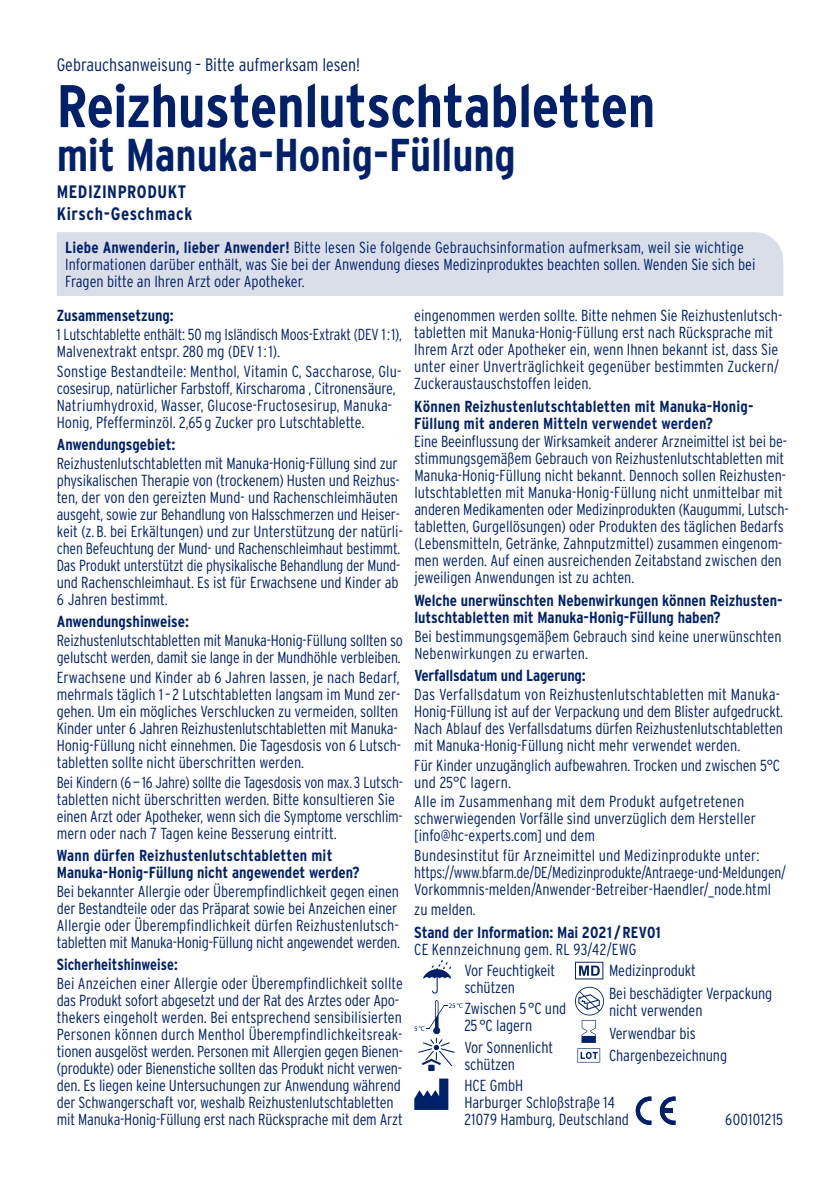
<style>
.page{position:relative;width:840px;height:1191px;background:#fff}
.page>*{position:absolute;margin:0;border:0;box-sizing:border-box;transform-origin:0 0}
.t1{font:700 60px "Interstate Condensed";letter-spacing:-.01em;color:#002169}
.t2{font:700 46px "Interstate Condensed";letter-spacing:-.005em;color:#002169}
.t3{font:300 18px "Interstate Condensed";color:#002169}
.t4{font:700 18px/21.6px "Interstate Condensed";letter-spacing:.03em;color:#002169}
.t5{font:300 16px/17px "Interstate Condensed";letter-spacing:-.005em;color:#002169}
.t6{font:700 16px/17px "Interstate Condensed";color:#002169}
.t7{font:300 16px/17px "Interstate Condensed";letter-spacing:-.005em;color:#002169;scale:.96 1}
.t8{font:700 16px "Interstate Condensed";color:#002169;scale:.95 1}
.t9{font:300 16px "Interstate Condensed";letter-spacing:.025em;color:#002169}
.s1{font-weight:700}
</style>
<div class="page">
<div style="left:57px;top:232px;width:725px;height:64px;background:#d9dee9"></div>
<svg style="left:423px;top:959px;width:28px;height:34px"></svg>
<svg style="left:575px;top:961px;width:28px;height:18px"></svg>
<svg style="left:575px;top:986px;width:28px;height:56px"></svg>
<div style="left:581px;top:1036px;width:14px;height:6px;background:#002169"></div>
<svg style="left:577px;top:1048px;width:23px;height:14px"></svg>
<svg style="left:414px;top:1000px;width:48px;height:71px"></svg>
<svg style="left:414px;top:1078px;width:34px;height:32px"></svg>
<svg style="left:635px;top:1096px;width:16px;height:29px"></svg>
<svg style="left:659px;top:1096px;width:16px;height:29px"></svg>
<p class="t3" style="left:57px;top:55px;width:305px">Gebrauchsanweisung – Bitte aufmerksam lesen!</p>
<h1 class="t1" style="left:57px;top:72px;width:599px">Reizhustenlutschtabletten</h1>
<h2 class="t2" style="left:57px;top:129px;width:460px">mit Manuka-Honig-Füllung</h2>
<p class="t4" style="left:57px;top:181px;width:137px">MEDIZINPRODUKT<br>Kirsch-Geschmack</p>
<p class="t5" style="left:65px;top:239px;width:691px"><span class="s1">Liebe Anwenderin, lieber Anwender!</span> Bitte lesen Sie folgende Gebrauchsinformation aufmerksam, weil sie wichtige<br>Informationen darüber enthält, was Sie bei der Anwendung dieses Medizinproduktes beachten sollen. Wenden Sie sich bei<br>Fragen bitte an Ihren Arzt oder Apotheker.</p>
<p class="t6" style="left:57px;top:307px;width:118px">Zusammensetzung:</p>
<p class="t5" style="left:57px;top:325px;width:346px">1 Lutschtablette enthält: 50 mg Isländisch Moos-Extrakt (DEV 1:1),<br>Malvenextrakt entspr. 280 mg (DEV 1 : 1).</p>
<p class="t5" style="left:57px;top:362px;width:346px">Sonstige Bestandteile: Menthol, Vitamin C, Saccharose, Glu&shy;cosesirup, natürlicher Farbstoff, Kirscharoma , Citronensäure, Natriumhydroxid, Wasser, Glucose-Fructosesirup, Manuka-Honig, Pfefferminzöl. 2,65 g Zucker pro Lutschtablette.</p>
<p class="t6" style="left:57px;top:436px;width:120px">Anwendungsgebiet:</p>
<p class="t5" style="left:57px;top:454px;width:346px">Reizhustenlutschtabletten mit Manuka-Honig-Füllung sind zur physikalischen Therapie von (trockenem) Husten und Reizhus&shy;ten, der von den gereizten Mund- und Rachenschleimhäuten ausgeht, sowie zur Behandlung von Halsschmerzen und Heiser&shy;keit (z. B. bei Erkältungen) und zur Unterstützung der natürli&shy;chen Befeuchtung der Mund- und Rachenschleimhaut bestimmt.<br>Das Produkt unterstützt die physikalische Behandlung der Mund&shy;und Rachenschleimhaut. Es ist für Erwachsene und Kinder ab 6 Jahren bestimmt.</p>
<p class="t6" style="left:57px;top:613px;width:134px">Anwendungshinweise:</p>
<p class="t5" style="left:57px;top:631px;width:347px">Reizhustenlutschtabletten mit Manuka-Honig-Füllung sollten so gelutscht werden, damit sie lange in der Mundhöhle verbleiben.</p>
<p class="t5" style="left:57px;top:668px;width:345px">Erwachsene und Kinder ab 6 Jahren lassen, je nach Bedarf, mehrmals täglich 1– 2 Lutschtabletten langsam im Mund zer&shy;gehen. Um ein mögliches Verschlucken zu vermeiden, sollten Kinder unter 6 Jahren Reizhustenlutschtabletten mit Manuka-Honig-Füllung nicht einnehmen. Die Tagesdosis von 6 Lutsch&shy;tabletten sollte nicht überschritten werden.</p>
<p class="t7" style="left:57px;top:773px;width:362px">Bei Kindern (6–16 Jahre) sollte die Tagesdosis von max. 3 Lutsch&shy;tabletten nicht überschritten werden. Bitte konsultieren Sie einen Arzt oder Apotheker, wenn sich die Symptome verschlim&shy;mern oder nach 7 Tagen keine Besserung eintritt.</p>
<p class="t6" style="left:57px;top:847px;width:304px">Wann dürfen Reizhustenlutschtabletten mit<br>Manuka-Honig-Füllung nicht angewendet werden?</p>
<p class="t5" style="left:57px;top:882px;width:344px">Bei bekannter Allergie oder Überempfindlichkeit gegen einen der Bestandteile oder das Präparat sowie bei Anzeichen einer Allergie oder Überempfindlichkeit dürfen Reizhustenlutsch‑ tabletten mit Manuka-Honig-Füllung nicht angewendet werden.</p>
<p class="t8" style="left:57px;top:956px;width:129px">Sicherheitshinweise:</p>
<p class="t5" style="left:57px;top:974px;width:347px">Bei Anzeichen einer Allergie oder Überempfindlichkeit sollte das Produkt sofort abgesetzt und der Rat des Arztes oder Apo‑ thekers eingeholt werden. Bei entsprechend sensibilisierten Personen können durch Menthol Überempfindlichkeitsreak‑ tionen ausgelöst werden. Personen mit Allergien gegen Bienen-(produkte) oder Bienenstiche sollten das Produkt nicht verwen‑ den. Es liegen keine Untersuchungen zur Anwendung während der Schwangerschaft vor, weshalb Reizhustenlutschtabletten mit Manuka-Honig-Füllung erst nach Rücksprache mit dem Arzt</p>
<p class="t5" style="left:414px;top:307px;width:369px">eingenommen werden sollte. Bitte nehmen Sie Reizhustenlutsch&shy;tabletten mit Manuka-Honig-Füllung erst nach Rücksprache mit Ihrem Arzt oder Apotheker ein, wenn Ihnen bekannt ist, dass Sie unter einer Unverträglichkeit gegenüber bestimmten Zuckern/ Zuckeraustauschstoffen leiden.</p>
<p class="t6" style="left:414px;top:398px;width:340px">Können Reizhustenlutschtabletten mit Manuka-Honig-<br>Füllung mit anderen Mitteln verwendet werden?</p>
<p class="t5" style="left:414px;top:433px;width:373px">Eine Beeinflussung der Wirksamkeit anderer Arzneimittel ist bei be‑ stimmungsgemäßem Gebrauch von Reizhustenlutschtabletten mit Manuka-Honig-Füllung nicht bekannt. Dennoch sollen Reizhusten&shy;lutschtabletten mit Manuka-Honig-Füllung nicht unmittelbar mit anderen Medikamenten oder Medizinprodukten (Kaugummi, Lutsch-‑ tabletten, Gurgellösungen) oder Produkten des täglichen Bedarfs (Lebensmitteln, Getränke, Zahnputzmittel) zusammen eingenom&shy;men werden. Auf einen ausreichenden Zeitabstand zwischen den jeweiligen Anwendungen ist zu achten.</p>
<p class="t6" style="left:414px;top:592px;width:368px">Welche unerwünschten Nebenwirkungen können Reizhusten‑ lutschtabletten mit Manuka-Honig-Füllung haben?</p>
<p class="t5" style="left:414px;top:627px;width:368px">Bei bestimmungsgemäßem Gebrauch sind keine unerwünschten<br>Nebenwirkungen zu erwarten.</p>
<p class="t6" style="left:414px;top:667px;width:173px">Verfallsdatum und Lagerung:</p>
<p class="t5" style="left:414px;top:685px;width:370px">Das Verfallsdatum von Reizhustenlutschtabletten mit Manuka-Honig-Füllung ist auf der Verpackung und dem Blister aufgedruckt.<br>Nach Ablauf des Verfallsdatums dürfen Reizhustenlutschtabletten mit Manuka-Honig-Füllung nicht mehr verwendet werden.</p>
<p class="t5" style="left:414px;top:756px;width:367px">Für Kinder unzugänglich aufbewahren. Trocken und zwischen 5°C und 25°C lagern.</p>
<p class="t5" style="left:414px;top:793px;width:343px">Alle im Zusammenhang mit dem Produkt aufgetretenen schwerwiegenden Vorfälle sind unverzüglich dem Hersteller [info@hc-experts.com] und dem</p>
<p class="t5" style="left:414px;top:847px;width:373px">Bundesinstitut für Arzneimittel und Medizinprodukte unter: https://www.bfarm.de/DE/Medizinprodukte/Antraege-und-Meldungen/<br>Vorkommnis-melden/Anwender-Betreiber-Haendler/_node.html</p>
<p class="t5" style="left:414px;top:901px;width:63px">zu melden.</p>
<p class="t6" style="left:414px;top:923px;width:248px">Stand der Information: Mai 2021 /REV01</p>
<p class="t5" style="left:464px;top:938px;width:173px;line-height:21.2px;text-indent:-50px">CE Kennzeichnung gem. RL 93/42/EWG<br>Vor Feuchtigkeit</p>
<p class="t5" style="left:608px;top:959px;width:165px;line-height:22.2px">Medizinprodukt<br>Bei beschädigter Verpackung</p>
<p class="t5" style="left:608px;top:999px;width:119px;line-height:22.2px">nicht verwenden<br>Verwendbar bis<br>Chargenbezeichnung</p>
<p class="t5" style="left:464px;top:976px;width:103px;line-height:21.2px">schützen<br>Zwischen 5 °C und</p>
<p class="t5" style="left:464px;top:1015px;width:90px;line-height:21.2px">25 °C lagern<br>Vor Sonnenlicht</p>
<p class="t5" style="left:464px;top:1053px;width:60px;line-height:21.2px">schützen<br>HCE GmbH</p>
<p class="t5" style="left:464px;top:1093px;width:166px">Harburger Schloßstraße 14<br>21079 Hamburg, Deutschland</p>
<p class="t9" style="left:724px;top:1110px;width:59px">600101215</p>
</div>
